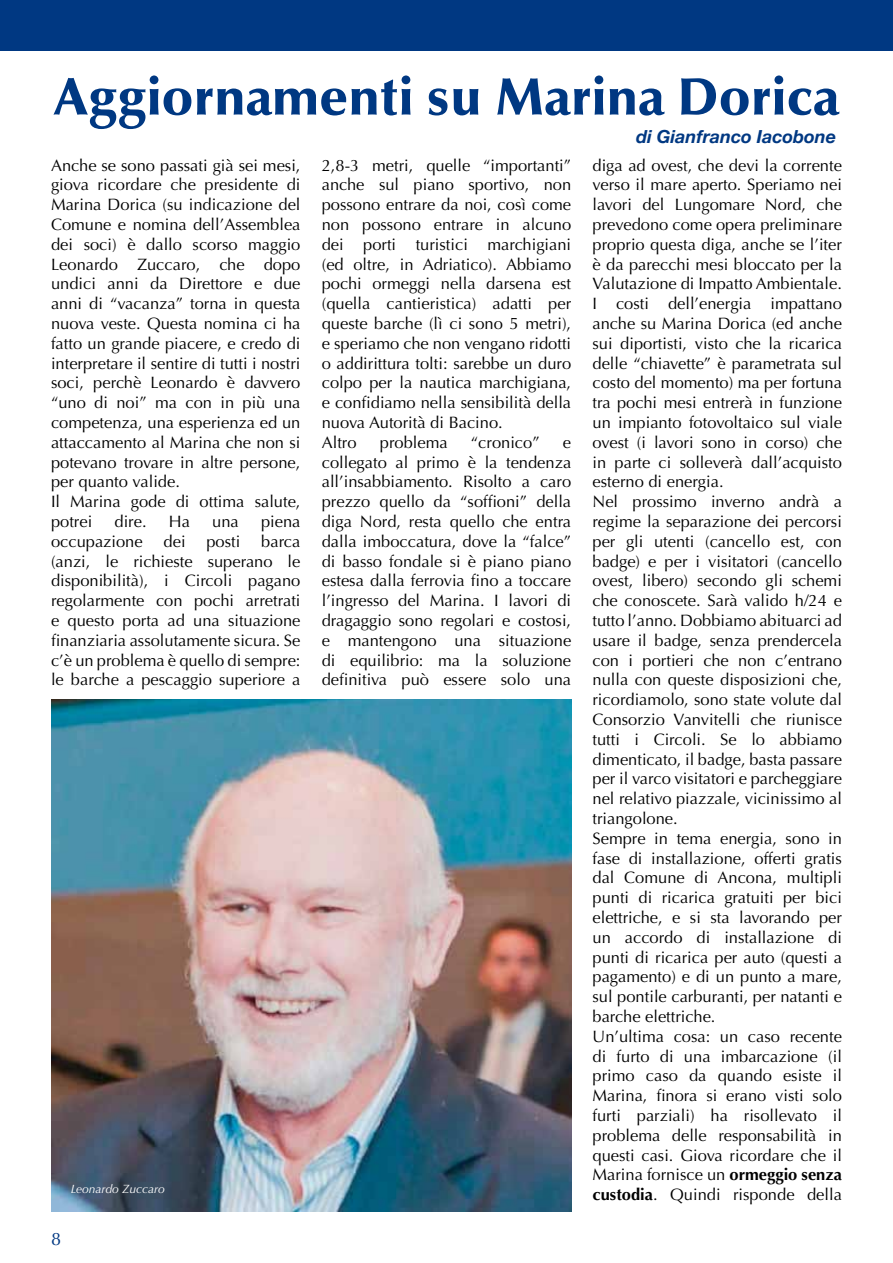
<style>
.page{position:relative;width:893px;height:1263px;background:#fff}
.page>*{position:absolute;margin:0;border:0;box-sizing:border-box;transform-origin:0 0}
.t1{font:900 52.5px "Optima";color:#003882}
.t2{font:italic 700 18px "Helvetica Neue";color:#003882}
.t3{font:18px "Optima";color:#003882}
.t4{font:16.5px/19.8px "Optima";color:#000}
.t5{font:italic 12px "Optima";color:#fff}
.s1{font-weight:700}
</style>
<div class="page">
<div style="left:0;top:0;width:893px;height:51px;background:#003882"></div>
<img style="left:51px;top:699px;width:521px;height:513px">
<h1 class="t1" style="left:53px;top:66px;width:788px">Aggiornamenti su Marina Dorica</h1>
<p class="t2" style="left:636px;top:122px;width:202px">di Gianfranco Iacobone</p>
<p class="t4" style="left:322px;top:155px;width:251px">2,8-3 metri, quelle “importanti” anche sul piano sportivo, non possono entrare da noi, così come non possono entrare in alcuno dei porti turistici marchigiani (ed oltre, in Adriatico). Abbiamo pochi ormeggi nella darsena est (quella cantieristica) adatti per queste barche (lì ci sono 5 metri), e speriamo che non vengano ridotti o addirittura tolti: sarebbe un duro colpo per la nautica marchigiana, e confidiamo nella sensibilità della nuova Autorità di Bacino.<br>Altro</p>
<p class="t4" style="left:51px;top:155px;width:251px">Anche se sono passati già sei mesi, giova ricordare che presidente di<br>Marina Dorica (su indicazione del<br>Comune e nomina dell’Assemblea dei soci) è dallo scorso maggio<br>Leonardo Zuccaro, che dopo undici anni da Direttore e due anni di “vacanza” torna in questa nuova veste. Questa nomina ci ha fatto un grande piacere, e credo di interpretare il sentire di tutti i nostri soci, perchè Leonardo è davvero “uno di noi” ma con in più una competenza, una esperienza ed un attaccamento al Marina che non si potevano trovare in altre persone, per quanto valide.<br>Il Marina gode di ottima salute, potrei</p>
<p class="t4" style="left:592px;top:155px;width:251px">diga ad ovest, che devi la corrente verso il mare aperto. Speriamo nei lavori del Lungomare Nord, che prevedono come opera preliminare proprio questa diga, anche se l’iter è da parecchi mesi bloccato per la Valutazione di Impatto Ambientale.<br>I costi dell’energia impattano anche su Marina Dorica (ed anche sui diportisti, visto che la ricarica delle “chiavette” è parametrata sul costo del momento) ma per fortuna tra pochi mesi entrerà in funzione un impianto fotovoltaico sul viale ovest (i lavori sono in corso) che in parte ci solleverà dall’acquisto esterno di energia.<br>Nel prossimo inverno andrà a regime la separazione dei percorsi per gli utenti (cancello est, con badge) e per i visitatori (cancello ovest, libero) secondo gli schemi che conoscete. Sarà valido h/24 e tutto l’anno. Dobbiamo abituarci ad usare il badge, senza prendercela con i portieri che non c’entrano nulla con queste disposizioni che, ricordiamolo, sono state volute dal Consorzio Vanvitelli che riunisce tutti i Circoli. Se lo abbiamo dimenticato, il badge, basta passare per il varco visitatori e parcheggiare nel relativo piazzale, vicinissimo al triangolone.<br>Sempre in tema energia, sono in fase di installazione, offerti gratis dal Comune di Ancona, multipli punti di ricarica gratuiti per bici elettriche, e si sta lavorando per un accordo di installazione di punti di ricarica per auto (questi a pagamento) e di un punto a mare, sul pontile carburanti, per natanti e barche elettriche.<br>Un’ultima cosa: un caso recente di furto di una imbarcazione (il primo caso da quando esiste il Marina, finora si erano visti solo furti parziali) ha risollevato il problema delle responsabilità in questi casi. Giova ricordare che il Marina fornisce un <span class="s1">ormeggio senza custodia</span>. Quindi risponde della</p>
<p class="t4" style="left:380px;top:432px;width:69px">problema</p>
<p class="t4" style="left:471px;top:432px;width:70px">“cronico”</p>
<p class="t4" style="left:322px;top:432px;width:251px;text-align:justify;text-indent:241px">e collegato al primo è la tendenza all’insabbiamento. Risolto a caro prezzo quello da “soffioni” della diga Nord, resta quello che entra dalla imboccatura, dove la “falce” di basso fondale si è piano piano estesa dalla ferrovia fino a toccare l’ingresso del Marina. I lavori di dragaggio sono regolari e costosi, e mantengono una situazione di equilibrio: ma la soluzione definitiva può essere solo una</p>
<p class="t4" style="left:115px;top:512px;width:34px">dire.</p>
<p class="t4" style="left:169px;top:512px;width:23px">Ha</p>
<p class="t4" style="left:212px;top:512px;width:28px">una</p>
<p class="t4" style="left:261px;top:512px;width:41px">piena</p>
<p class="t4" style="left:51px;top:531px;width:93px">occupazione</p>
<p class="t4" style="left:164px;top:531px;width:24px">dei</p>
<p class="t4" style="left:206px;top:531px;width:35px">posti</p>
<p class="t4" style="left:51px;top:531px;width:251px;text-align:justify;text-indent:210px">barca (anzi, le richieste superano le disponibilità), i Circoli pagano regolarmente con pochi arretrati e questo porta ad una situazione finanziaria assolutamente sicura. Se c’è un problema è quello di sempre: le barche a pescaggio superiore a</p>
<p class="t5" style="left:71px;top:1182px;width:96px">Leonardo Zuccaro</p>
<p class="t3" style="left:51px;top:1229px;width:12px">8</p>
</div>
